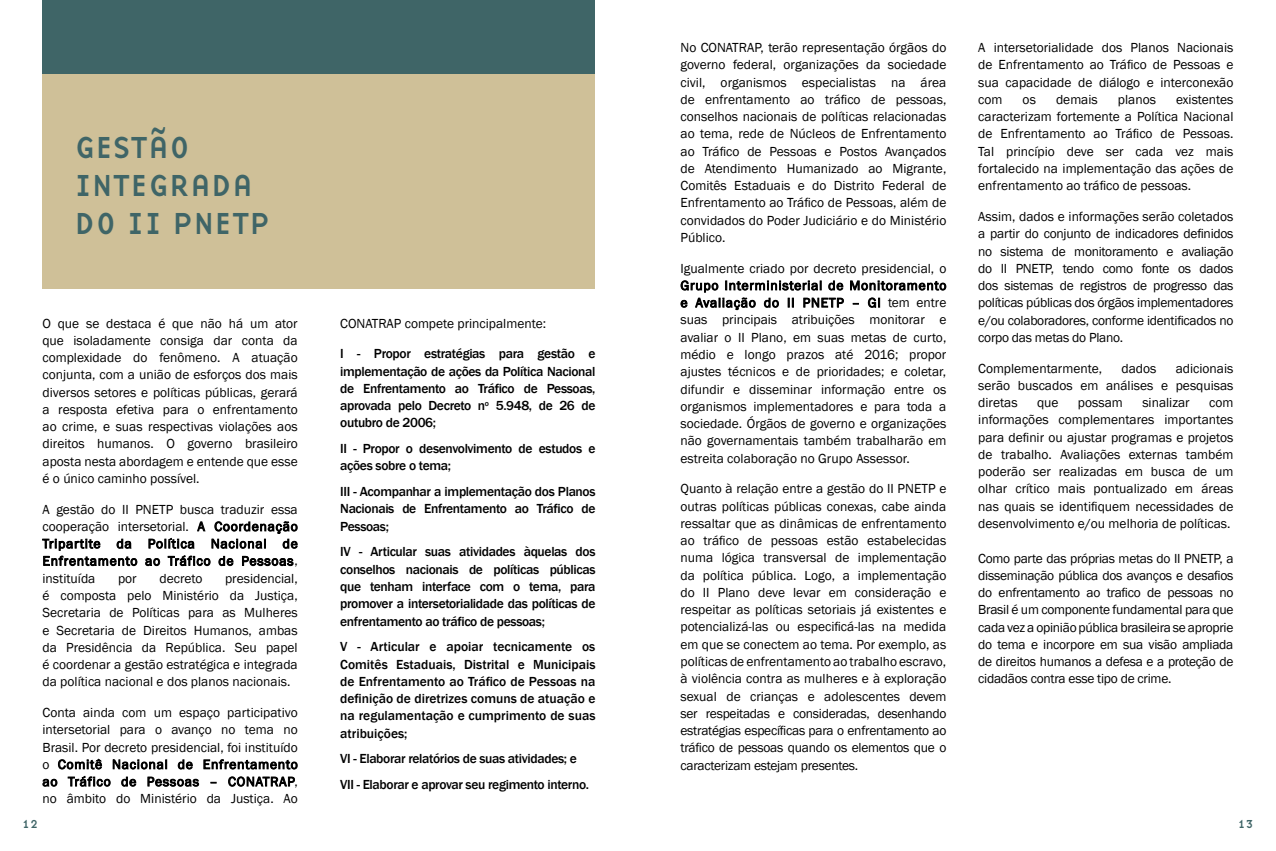
<style>
.page{position:relative;width:1276px;height:851px;background:#fff}
.page>*{position:absolute;margin:0;border:0;box-sizing:border-box;transform-origin:0 0}
.t1{font:31.5px/37.8px "Base Nine";color:#3f6567}
.t2{font:13.5px/17.2px "Franklin Gothic";color:#000;text-align:justify}
.t3{font:500 13.5px/17.2px "Franklin Gothic";letter-spacing:-.025em;color:#000;text-align:justify}
.t4{font:12px "Base Nine";color:#3f6567}
</style>
<div class="page">
<svg style="left:42px;top:538px;width:96px;height:28px"></svg>
<svg style="left:145px;top:521px;width:153px;height:45px"></svg>
<svg style="left:58px;top:758px;width:45px;height:11px"></svg>
<svg style="left:112px;top:759px;width:55px;height:10px"></svg>
<svg style="left:177px;top:759px;width:16px;height:10px"></svg>
<svg style="left:203px;top:759px;width:95px;height:10px"></svg>
<svg style="left:42px;top:778px;width:16px;height:9px"></svg>
<svg style="left:67px;top:775px;width:44px;height:12px"></svg>
<svg style="left:121px;top:776px;width:16px;height:10px"></svg>
<svg style="left:147px;top:776px;width:52px;height:11px"></svg>
<svg style="left:210px;top:781px;width:6px;height:2px"></svg>
<svg style="left:228px;top:776px;width:67px;height:11px"></svg>
<svg style="left:850px;top:280px;width:96px;height:11px"></svg>
<svg style="left:680px;top:280px;width:164px;height:30px"></svg>
<svg style="left:867px;top:297px;width:13px;height:11px"></svg>
<div style="left:43px;top:31px;width:552px;height:257px;background:#cfc098"></div>
<div style="left:43px;top:0;width:552px;height:74px;background:#3f6567"></div>
<h1 class="t1" style="left:74px;top:128px;width:198px">GESTÃO<br>INTEGRADA<br>DO II PNETP</h1>
<p class="t2" style="left:43px;top:314px;width:257px">O que se destaca é que não há um ator que isoladamente consiga dar conta da complexidade do fenômeno. A atuação conjunta, com a união de esforços dos mais diversos setores e políticas públicas, gerará a resposta efetiva para o enfrentamento ao crime, e suas respectivas violações aos direitos humanos. O governo brasileiro aposta nesta abordagem e entende que esse é o único caminho possível.</p>
<p class="t2" style="left:43px;top:500px;width:257px">A gestão do II PNETP busca traduzir essa cooperação intersetorial. A Coordenação Tripartite da Política Nacional de Enfrentamento ao Tráfico de Pessoas, instituída</p>
<p class="t2" style="left:43px;top:569px;width:257px;text-indent:182px">presidencial, é composta pelo Ministério da Justiça, Secretaria de Políticas para as Mulheres e Secretaria de Direitos Humanos, ambas da Presidência da República. Seu papel é coordenar a gestão estratégica e integrada da política nacional e dos planos nacionais.</p>
<p class="t2" style="left:43px;top:704px;width:257px">Conta ainda com um espaço participativo intersetorial para o avanço no tema no Brasil. Por decreto presidencial, foi instituído o Comitê Nacional de Enfrentamento ao Tráfico de Pessoas – CONATRAP, no âmbito do Ministério da Justiça. Ao</p>
<p class="t2" style="left:118px;top:569px;width:20px">por</p>
<p class="t2" style="left:159px;top:569px;width:44px">decreto</p>
<p class="t2" style="left:340px;top:314px;width:207px">CONATRAP compete principalmente:</p>
<p class="t3" style="left:340px;top:345px;width:257px">I - Propor estratégias para gestão e implementação de ações da Política Nacional de Enfrentamento ao Tráfico de Pessoas, aprovada pelo Decreto n<sup>o</sup> 5.948, de 26 de outubro de 2006;</p>
<p class="t3" style="left:340px;top:440px;width:257px">II - Propor o desenvolvimento de estudos e ações sobre o tema;</p>
<p class="t3" style="left:340px;top:483px;width:257px">III - Acompanhar a implementação dos Planos Nacionais de Enfrentamento ao Tráfico de Pessoas;</p>
<p class="t3" style="left:340px;top:543px;width:257px">IV - Articular suas atividades àquelas dos conselhos nacionais de políticas públicas que tenham interface com o tema, para promover a intersetorialidade das políticas de enfrentamento ao tráfico de pessoas;</p>
<p class="t3" style="left:340px;top:638px;width:257px">V - Articular e apoiar tecnicamente os Comitês Estaduais, Distrital e Municipais de Enfrentamento ao Tráfico de Pessoas na definição de diretrizes comuns de atuação e na regulamentação e cumprimento de suas atribuições;</p>
<p class="t3" style="left:340px;top:746px;width:250px;line-height:25.8px">VI - Elaborar relatórios de suas atividades; e<br>VII - Elaborar e aprovar seu regimento interno.</p>
<p class="t2" style="left:680px;top:39px;width:267px">No CONATRAP, terão representação órgãos do governo federal, organizações da sociedade civil, organismos especialistas na área de enfrentamento ao tráfico de pessoas, conselhos nacionais de políticas relacionadas ao tema, rede de Núcleos de Enfrentamento ao Tráfico de Pessoas e Postos Avançados de Atendimento Humanizado ao Migrante, Comitês Estaduais e do Distrito Federal de Enfrentamento ao Tráfico de Pessoas, além de convidados do Poder Judiciário e do Ministério Público.</p>
<p class="t2" style="left:680px;top:260px;width:267px">Igualmente criado por decreto presidencial, o Grupo Interministerial de Monitoramento e Avaliação do II PNETP – GI tem entre suas principais atribuições monitorar e avaliar o II Plano, em suas metas de curto, médio e longo prazos até 2016; propor ajustes técnicos e de prioridades; e coletar, difundir e disseminar informação entre os organismos implementadores e para toda a sociedade. Órgãos de governo e organizações não governamentais também trabalharão em estreita colaboração no Grupo Assessor.</p>
<p class="t2" style="left:680px;top:480px;width:267px">Quanto à relação entre a gestão do II PNETP e outras políticas públicas conexas, cabe ainda ressaltar que as dinâmicas de enfrentamento ao tráfico de pessoas estão estabelecidas numa lógica transversal de implementação da política pública. Logo, a implementação do II Plano deve levar em consideração e respeitar as políticas setoriais já existentes e potencializá-las ou especificá-las na medida em que se conectem ao tema. Por exemplo, as políticas de enfrentamento ao trabalho escravo, à violência contra as mulheres e à exploração sexual de crianças e adolescentes devem ser respeitadas e consideradas, desenhando estratégias específicas para o enfrentamento ao tráfico de pessoas quando os elementos que o caracterizam estejam presentes.</p>
<p class="t2" style="left:978px;top:39px;width:257px">A intersetorialidade dos Planos Nacionais de Enfrentamento ao Tráfico de Pessoas e sua capacidade de diálogo e interconexão com</p>
<p class="t2" style="left:978px;top:91px;width:257px;text-indent:198px">existentes caracterizam fortemente a Política Nacional de Enfrentamento ao Tráfico de Pessoas.<br>Tal princípio deve ser cada vez mais fortalecido na implementação das ações de enfrentamento ao tráfico de pessoas.</p>
<p class="t2" style="left:978px;top:208px;width:257px">Assim, dados e informações serão coletados a partir do conjunto de indicadores definidos no sistema de monitoramento e avaliação do II PNETP, tendo como fonte os dados dos sistemas de registros de progresso das políticas públicas dos órgãos implementadores e/ou colaboradores, conforme identificados no corpo das metas do Plano.</p>
<p class="t2" style="left:978px;top:360px;width:125px">Complementarmente,</p>
<p class="t2" style="left:1121px;top:360px;width:36px">dados</p>
<p class="t2" style="left:1022px;top:91px;width:15px">os</p>
<p class="t2" style="left:1056px;top:91px;width:43px">demais</p>
<p class="t2" style="left:1118px;top:91px;width:40px">planos</p>
<p class="t2" style="left:978px;top:360px;width:257px;text-indent:197px">adicionais serão buscados em análises e pesquisas diretas</p>
<p class="t2" style="left:1037px;top:394px;width:23px">que</p>
<p class="t2" style="left:1078px;top:394px;width:46px">possam</p>
<p class="t2" style="left:1142px;top:394px;width:49px">sinalizar</p>
<p class="t2" style="left:978px;top:394px;width:257px;text-indent:231px">com informações complementares importantes para definir ou ajustar programas e projetos de trabalho. Avaliações externas também poderão ser realizadas em busca de um olhar crítico mais pontualizado em áreas nas quais se identifiquem necessidades de desenvolvimento e/ou melhoria de políticas.</p>
<p class="t2" style="left:978px;top:549px;width:257px">Como parte das próprias metas do II PNETP, a disseminação pública dos avanços e desafios do enfrentamento ao trafico de pessoas no Brasil é um componente fundamental para que cada vez a opinião pública brasileira se aproprie do tema e incorpore em sua visão ampliada de direitos humanos a defesa e a proteção de cidadãos contra esse tipo de crime.</p>
<p class="t4" style="left:22px;top:815px;width:17px">12</p>
<p class="t4" style="left:1238px;top:815px;width:17px">13</p>
</div>
